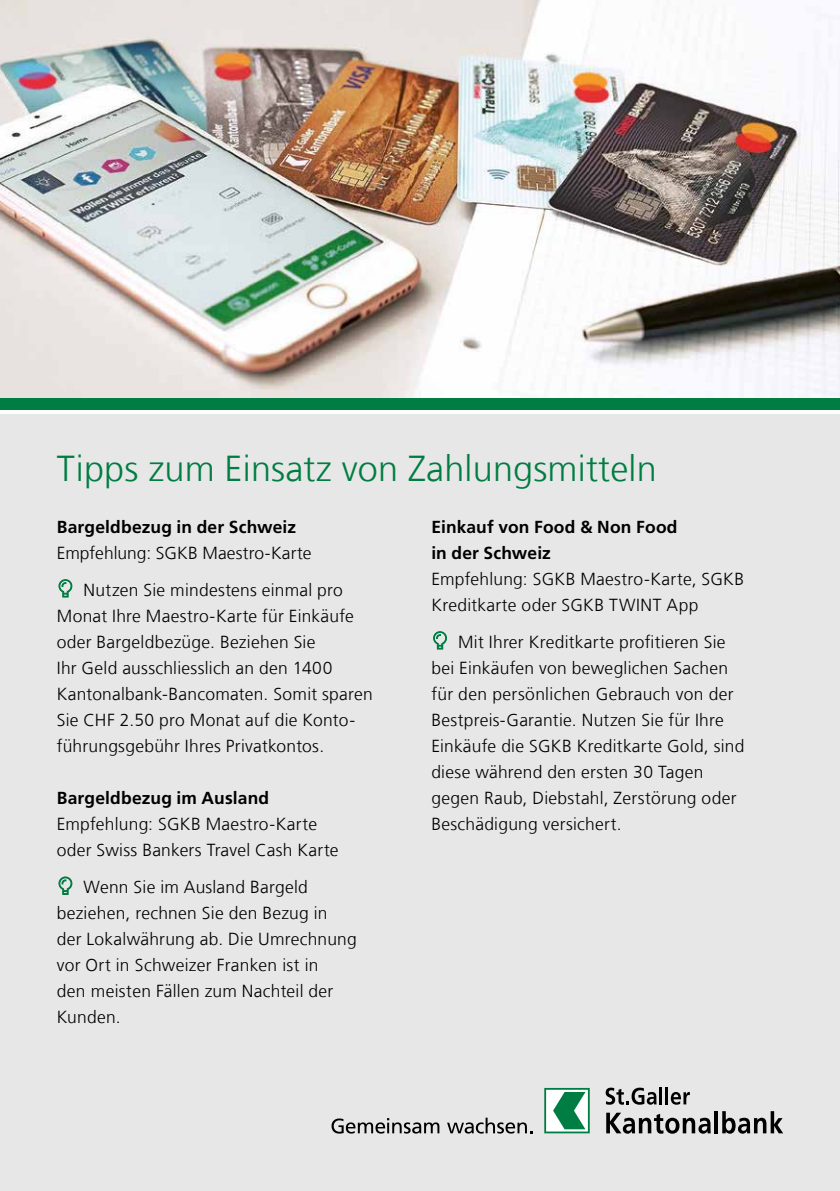
<style>
.page{position:relative;width:840px;height:1191px;background:#fff}
.page>*{position:absolute;margin:0;border:0;box-sizing:border-box;transform-origin:0 0}
.t1{font:300 36px "Frutiger LT Com";letter-spacing:.005em;color:#007d42}
.t2{font:300 17.4px/26px "Frutiger LT Com";letter-spacing:.015em;color:#000}
.t3{font:700 17.4px/26px "Frutiger LT Com";letter-spacing:.01em;color:#000}
</style>
<div class="page">
<div style="left:0;top:0;width:839px;height:1191px;background:#e7e7e7"></div>
<svg style="left:605px;top:1087px;width:51px;height:17px"></svg>
<hr style="left:659px;top:1086px;width:3px;height:18px;background:#000">
<hr style="left:665px;top:1086px;width:3px;height:18px;background:#000">
<svg style="left:670px;top:1092px;width:19px;height:12px"></svg>
<svg style="left:606px;top:1112px;width:104px;height:21px"></svg>
<hr style="left:714px;top:1111px;width:3px;height:22px;background:#000">
<svg style="left:722px;top:1111px;width:60px;height:22px"></svg>
<svg style="left:544px;top:1088px;width:45px;height:45px;background:#7bbb9d"></svg>
<svg style="left:331px;top:1118px;width:108px;height:15px"></svg>
<svg style="left:447px;top:1117px;width:85px;height:16px"></svg>
<div style="left:0;top:397px;width:839px;height:13px;background:#007d42"></div>
<hr style="left:0;top:410px;width:839px;height:4px;background:#fff">
<img style="left:0;top:0;width:839px;height:397px">
<svg style="left:58px;top:579px;width:15px;height:19px"></svg>
<svg style="left:58px;top:876px;width:15px;height:19px"></svg>
<svg style="left:433px;top:631px;width:14px;height:19px"></svg>
<h1 class="t1" style="left:57px;top:446px;width:601px">Tipps zum Einsatz von Zahlungsmitteln</h1>
<p class="t3" style="left:57px;top:513px;width:241px">Bargeldbezug in der Schweiz</p>
<p class="t2" style="left:83px;top:534px;width:260px;line-height:37.4px;text-indent:-27px">Empfehlung: SGKB Maestro-Karte<br>Nutzen Sie mindestens einmal pro</p>
<p class="t2" style="left:57px;top:603px;width:317px">Monat Ihre Maestro-Karte für Einkäufe oder Bargeldbezüge. Beziehen Sie<br>Ihr Geld ausschliesslich an den 1400<br>Kantonalbank-Bancomaten. Somit sparen Sie CHF 2.50 pro Monat auf die Konto&shy;führungsgebühr Ihres Privatkontos.</p>
<p class="t3" style="left:57px;top:785px;width:214px">Bargeldbezug im Ausland</p>
<p class="t2" style="left:57px;top:811px;width:283px">Empfehlung: SGKB Maestro-Karte oder Swiss Bankers Travel Cash Karte</p>
<p class="t2" style="left:57px;top:874px;width:301px;text-indent:27px">Wenn Sie im Ausland Bargeld beziehen, rechnen Sie den Bezug in<br>der Lokalwährung ab. Die Umrechnung vor Ort in Schweizer Franken ist in<br>den meisten Fällen zum Nachteil der<br>Kunden.</p>
<p class="t3" style="left:431px;top:513px;width:247px">Einkauf von Food &amp; Non Food in der Schweiz</p>
<p class="t2" style="left:431px;top:565px;width:314px">Empfehlung: SGKB Maestro-Karte, SGKB<br>Kreditkarte oder SGKB TWINT App</p>
<p class="t2" style="left:431px;top:629px;width:314px;text-indent:27px">Mit Ihrer Kreditkarte profitieren Sie bei Einkäufen von beweglichen Sachen für den persönlichen Gebrauch von der Bestpreis-Garantie. Nutzen Sie für Ihre Einkäufe die SGKB Kreditkarte Gold, sind diese während den ersten 30 Tagen gegen Raub, Diebstahl, Zerstörung oder Beschädigung versichert.</p>
</div>
